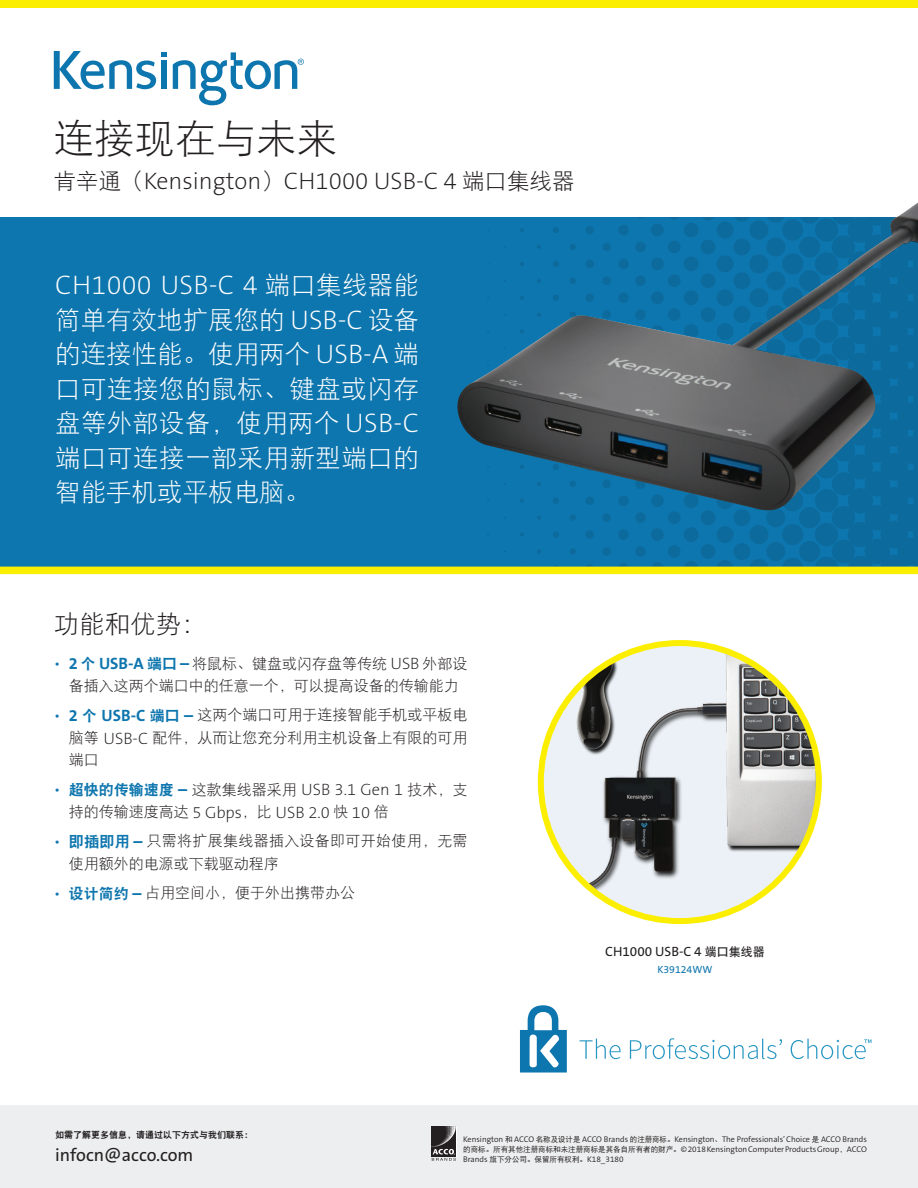
<style>
.page{position:relative;width:918px;height:1188px;background:#fff}
.page>*{position:absolute;margin:0;border:0;box-sizing:border-box;transform-origin:0 0}
.t1{font:40.5px "DFP Hei W3";color:#231f20}
.t2{font:27px "The Sans KENSINGTON2 XL";letter-spacing:.01em;color:#fff}
.t3{font:25.5px/34.5px "DFP Hei W3";letter-spacing:.02em;color:#fff;text-align:justify}
.Features{font:25.5px "DFP Hei W3";color:#231f20}
.t4{font:24px "The Sans KENSINGTON2 XL";color:#231f20}
.t5{font:18px "The Sans KENSINGTON5 Rg";color:#231f20}
.t6{font:16.5px "The Sans KENSINGTON2 XL";color:#231f20}
.t7{font:15px/22.5px "DFP Hei W3";color:#231f20;text-align:center}
.t8{font:15px/22.5px "DFP Hei W3";letter-spacing:.02em;color:#231f20}
.t9{font:13.5px "The Sans KENSINGTON5 Rg";color:#231f20}
.t10{font:10.5px "The Sans KENSINGTON5 Rg";color:#0e76ae}
.t11{font:9px "DFP Hei W9";color:#231f20}
.t12{font:8.25px/9.9px "The Sans KENSINGTON4 SL";color:#231f20;text-align:justify}
.s1{font-family:"DFP Hei W3";font-size:22.5px}
.s2{font-family:"DFP Hei W3";font-size:25.5px}
.s3{font-family:"The Sans KENSINGTON2 XL";font-size:27px}
.s4{font-family:"The Sans KENSINGTON2 XL";font-size:16.5px;color:#0e76ae}
.s5{font-family:"The Sans KENSINGTON7 Bd";font-size:16.5px;color:#0e76ae}
.s6{font-family:"DFP Hei W9";color:#0e76ae}
.s7{font-family:"The Sans KENSINGTON2 XL";font-size:16.5px}
.s8{font-family:"DFP Hei W3";font-size:15px}
.s9{font-family:"DFP Hei W7";font-size:12px}
.s10{font-family:"DFP Hei W5";font-size:7.5px}
</style>
<div class="page">
<div style="left:0;top:217px;width:918px;height:353px;background:#0e76ae"></div>
<div style="left:0;top:567px;width:918px;height:7px;background:#fcee01"></div>
<svg style="left:173px;top:52px;width:131px;height:53px"></svg>
<svg style="left:54px;top:51px;width:113px;height:38px"></svg>
<div style="left:0;top:1105px;width:918px;height:83px;background:#edeeef"></div>
<img style="left:431px;top:1127px;width:25px;height:29px">
<svg style="left:432px;top:1149px;width:24px;height:12px"></svg>
<div style="left:0;top:0;width:918px;height:8px;background:#fcee01"></div>
<img style="left:541px;top:643px;width:278px;height:278px;border-radius:139px">
<div style="left:538px;top:640px;width:284px;height:284px;border:6px solid #fcee01;border-radius:50%"></div>
<svg style="left:580px;top:1039px;width:41px;height:20px"></svg>
<svg style="left:630px;top:1038px;width:152px;height:21px"></svg>
<svg style="left:791px;top:1039px;width:81px;height:20px"></svg>
<svg style="left:520px;top:1005px;width:47px;height:68px"></svg>
<img style="left:457px;top:202px;width:461px;height:310px">
<p class="t1" style="left:54px;top:117px;width:285px">连接现在与未来</p>
<p class="t4" style="left:54px;top:168px;width:522px"><span class="s1">肯辛通（</span>Kensington<span class="s1">）</span>CH1000 USB-C 4 <span class="s1">端口集线器</span></p>
<p class="t2" style="left:55px;top:271px;width:365px">CH1000 USB-C 4 <span class="s2">端口集线器能</span></p>
<p class="t3" style="left:55px;top:302px;width:365px">简单有效地扩展您的 <span class="s3">USB-C</span> 设备的连接性能。使用两个 <span class="s3">USB-A</span> 端口可连接您的鼠标、键盘或闪存盘等外部设备，使用两个 <span class="s3">USB-C</span>端口可连接一部采用新型端口的智能手机或平板电脑。</p>
<p class="Features" style="left:54px;top:611px;width:154px">功能和优势：</p>
<p class="t7" style="left:54px;top:652px;width:415px"><span class="s4">•</span> <span class="s5">2</span> <span class="s6">个</span> <span class="s5">USB-A</span> <span class="s6">端口</span> <span class="s5">–</span> 将鼠标、键盘或闪存盘等传统 <span class="s7">USB</span> 外部设备插入这两个端口中的任意一个，可以提高设备的传输能力</p>
<p class="t7" style="left:69px;top:704px;width:400px;text-align:justify;text-indent:-15px"><span class="s4">•</span> <span class="s5">2</span> <span class="s6">个</span> <span class="s5">USB-C</span> <span class="s6">端口</span> <span class="s5">–</span> 这两个端口可用于连接智能手机或平板电脑等 <span class="s7">USB-C</span> 配件，从而让您充分利用主机设备上有限的可用端口</p>
<p class="t7" style="left:54px;top:778px;width:415px"><span class="s4">•</span> <span class="s6">超快的传输速度</span> <span class="s5">–</span> 这款集线器采用 <span class="s7">USB 3.1 Gen 1</span> 技术，支</p>
<p class="t6" style="left:69px;top:804px;width:321px"><span class="s8">持的传输速度高达</span> 5 Gbps<span class="s8">，比</span> USB 2.0 <span class="s8">快</span> 10 <span class="s8">倍</span></p>
<p class="t8" style="left:69px;top:830px;width:400px;text-indent:-15px"><span class="s4">•</span> <span class="s6">即插即用</span> <span class="s5">–</span> 只需将扩展集线器插入设备即可开始使用，无需使用额外的电源或下载驱动程序</p>
<p class="t7" style="left:54px;top:881px;width:303px"><span class="s4">•</span> <span class="s6">设计简约</span> <span class="s5">–</span> 占用空间小，便于外出携带办公</p>
<p class="t9" style="left:605px;top:944px;width:161px">CH1000 USB-C 4 <span class="s9">端口集线器</span></p>
<p class="t10" style="left:657px;top:963px;width:56px">K39124WW</p>
<p class="t11" style="left:55px;top:1130px;width:199px">如需了解更多信息，请通过以下方式与我们联系：</p>
<p class="t5" style="left:55px;top:1145px;width:140px">infocn@acco.com</p>
<p class="t12" style="left:463px;top:1134px;width:405px">Kensington <span class="s10">和</span> ACCO <span class="s10">名称及设计是</span> ACCO Brands <span class="s10">的注册商标。</span>Kensington<span class="s10">、</span>The Professionals’ Choice <span class="s10">是</span> ACCO Brands<span class="s10">的商标。所有其他注册商标和未注册商标是其各自所有者的财产。</span>© 2018 Kensington Computer Products Group<span class="s10">，</span>ACCO Brands <span class="s10">旗下分公司。保留所有权利。</span>K18_3180</p>
</div>
